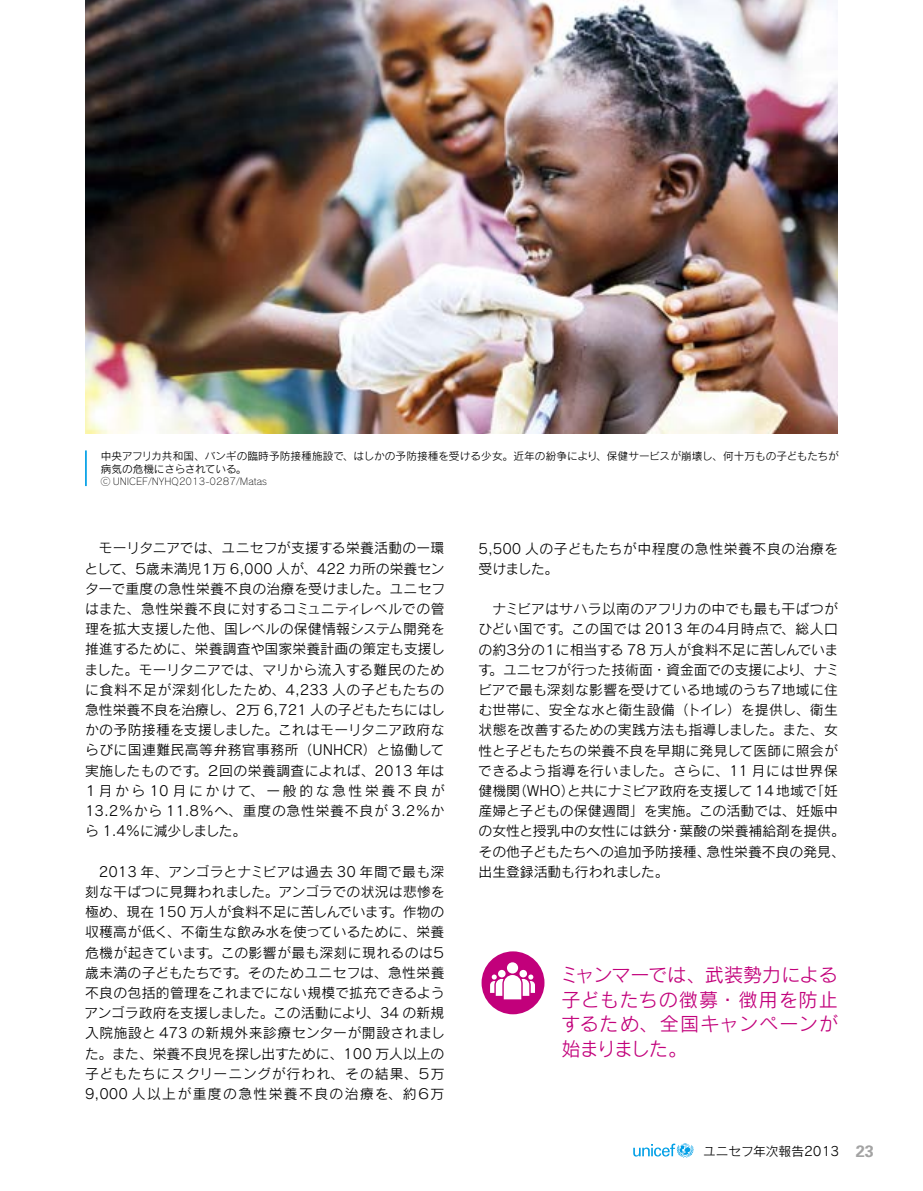
<style>
.page{position:relative;width:923px;height:1191px;background:#fff}
.page>*{position:absolute;margin:0;border:0;box-sizing:border-box;transform-origin:0 0}
.t1{font:19.2px/24.5px "Rodin Pro M";color:#c2007b;text-align:justify}
.t2{font:700 16.5px "Univers";color:#a3a3a3}
.t3{font:13.8px/20.2px "Rodin Pro M";color:#000;text-align:justify}
.t4{font:13.8px/20.2px "Rodin Pro M";letter-spacing:.04em;color:#000}
.t5{font:12.75px "Rodin Pro M";color:#000}
.t6{font:10.65px/12.8px "Rodin Pro M";letter-spacing:.01em;color:#000}
.t7{font:9.6px "Rodin Pro L";color:#000}
</style>
<div class="page">
<img style="left:85px;top:0;width:753px;height:433px">
<hr style="left:85px;top:450px;width:2px;height:36px;background:#009fe6">
<svg style="left:480px;top:950px;width:66px;height:65px;background:#c81b89"></svg>
<div style="left:478px;top:948px;width:69px;height:69px;border:3px solid #fff;border-radius:50%"></div>
<svg style="left:490px;top:962px;width:45px;height:37px"></svg>
<svg style="left:633px;top:1143px;width:60px;height:15px"></svg>
<p class="t6" style="left:101px;top:449px;width:739px">中央アフリカ共和国、バンギの臨時予防接種施設で、はしかの予防接種を受ける少女。近年の紛争により、保健サービスが崩壊し、何十万もの子どもたちが病気の危機にさらされている。</p>
<p class="t7" style="left:101px;top:475px;width:168px">ⓒ UNICEF/NYHQ2013-0287/Matas</p>
<p class="t3" style="left:84px;top:537px;width:363px;text-indent:15px">モーリタニアでは、ユニセフが支援する栄養活動の一環として、５歳未満児１万 6,000 人が、422 カ所の栄養センターで重度の急性栄養不良の治療を受けました。ユニセフはまた、急性栄養不良に対するコミュニティレベルでの管理を拡大支援した他、国レベルの保健情報システム開発を推進するために、栄養調査や国家栄養計画の策定も支援しました。モーリタニアでは、マリから流入する難民のために食料不足が深刻化したため、4,233 人の子どもたちの急性栄養不良を治療し、２万 6,721 人の子どもたちにはしかの予防接種を支援しました。これはモーリタニア政府ならびに国連難民高等弁務官事務所（UNHCR）と協働して実施したものです。２回の栄養調査によれば、2013 年は１月から10月にかけて、一般的な急性栄養不良が13.2％から 11.8％へ、重度の急性栄養不良が 3.2％から 1.4％に減少しました。</p>
<p class="t3" style="left:84px;top:861px;width:363px;text-indent:15px">2013 年、アンゴラとナミビアは過去 30 年間で最も深刻な干ばつに見舞われました。アンゴラでの状況は悲惨を極め、現在 150 万人が食料不足に苦しんでいます。作物の収穫高が低く、不衛生な飲み水を使っているために、栄養危機が起きています。この影響が最も深刻に現れるのは５歳未満の子どもたちです。そのためユニセフは、急性栄養不良の包括的管理をこれまでにない規模で拡充できるようアンゴラ政府を支援しました。この活動により、34 の新規入院施設と 473 の新規外来診療センターが開設されました。また、栄養不良児を探し出すために、100 万人以上の子どもたちにスクリーニングが行われ、その結果、５万9,000 人以上が重度の急性栄養不良の治療を、約６万</p>
<p class="t4" style="left:478px;top:538px;width:361px">5,500 人の子どもたちが中程度の急性栄養不良の治療を受けました。</p>
<p class="t3" style="left:478px;top:598px;width:368px;text-align:left;text-indent:14px">ナミビアはサハラ以南のアフリカの中でも最も干ばつがひどい国です。この国では 2013 年の４月時点で、総人口の約３分の１に相当する 78 万人が食料不足に苦しんでいます。ユニセフが行った技術面・資金面での支援により、ナミビアで最も深刻な影響を受けている地域のうち７地域に住む世帯に、安全な水と衛生設備（トイレ）を提供し、衛生状態を改善するための実践方法も指導しました。また、女性と子どもたちの栄養不良を早期に発見して医師に照会ができるよう指導を行いました。さらに、11 月には世界保健機関（WHO）と共にナミビア政府を支援して 14 地域で「妊産婦と子どもの保健週間」を実施。この活動では、妊娠中の女性と授乳中の女性には鉄分・葉酸の栄養補給剤を提供。その他子どもたちへの追加予防接種、急性栄養不良の発見、出生登録活動も行われました。</p>
<h1 class="t1" style="left:560px;top:962px;width:280px">ミャンマーでは、武装勢力による子どもたちの徴募・徴用を防止するため、全国キャンペーンが始まりました。</h1>
<p class="t5" style="left:703px;top:1143px;width:138px">ユニセフ年次報告2013</p>
<p class="t2" style="left:855px;top:1140px;width:20px">23</p>
</div>
